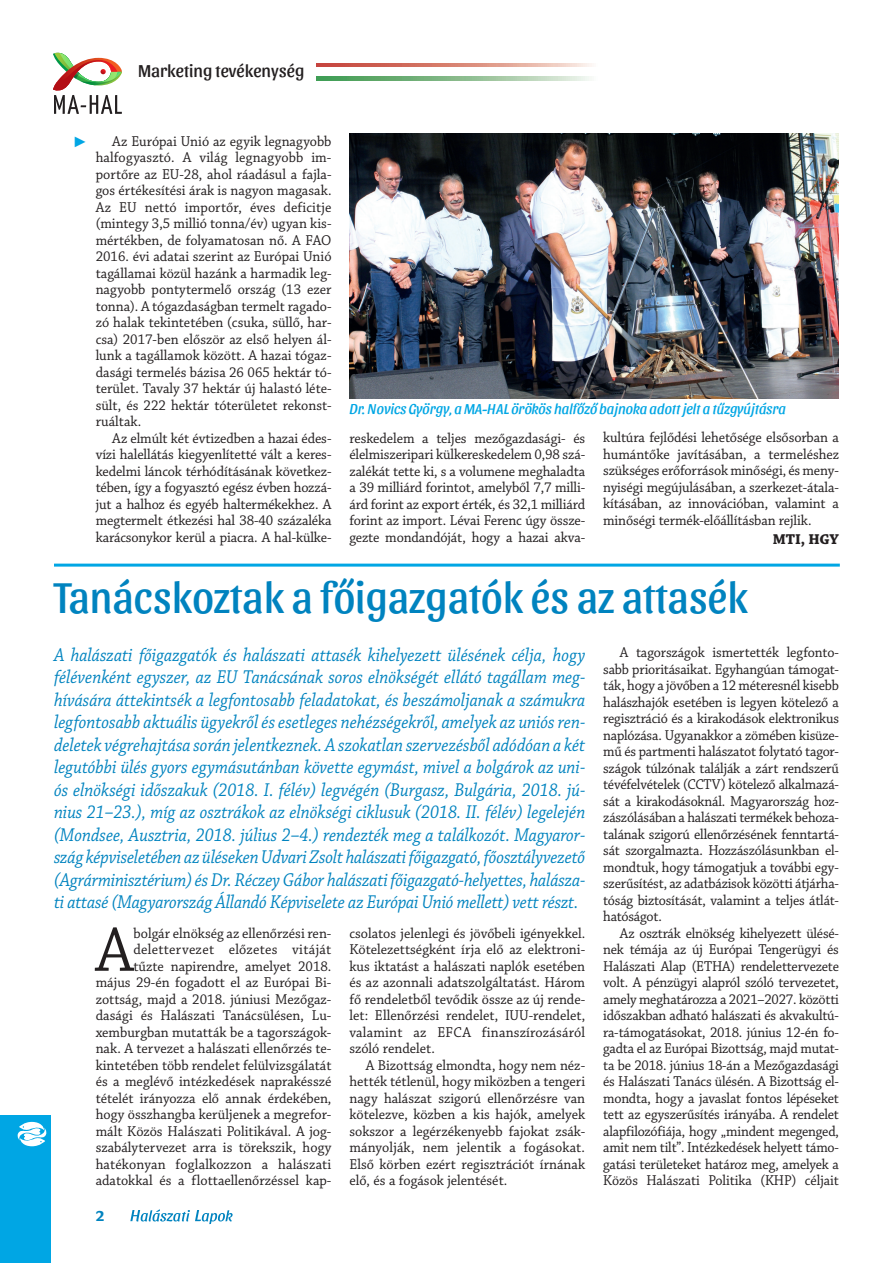
<style>
.page{position:relative;width:893px;height:1263px;background:#fff}
.page>*{position:absolute;margin:0;border:0;box-sizing:border-box;transform-origin:0 0}
.t1{font:65.7px "Chaparral Pro";color:#231f20;scale:.95 1}
.t2{font:45px "Sansita";color:#0083bf;scale:.95 1}
.t3{font:italic 19.5px/22.5px "Chaparral Pro";letter-spacing:-.01em;color:#0083bf;text-align:justify;scale:.9 1}
.t4{font:18px "Sansita";color:#231f20}
.t5{font:15px/16.5px "Chaparral Pro";color:#231f20;text-align:justify;scale:.95 1}
.t6{font:15px/16.5px "Chaparral Pro";color:#231f20;text-align:justify;scale:.94 1}
.t7{font:italic 15px "Sansita";color:#00a6e4;scale:.95 1}
.t8{font:700 15px "Chaparral Pro";letter-spacing:-.01em;color:#231f20}
.t9{font:700 15px "Sansita";color:#0083bf}
.t10{font:15px "Arial";color:#00a6e4}
</style>
<div class="page">
<svg style="left:53px;top:53px;width:69px;height:61px"></svg>
<svg style="left:316px;top:64px;width:276px;height:3px"></svg>
<svg style="left:316px;top:77px;width:273px;height:3px"></svg>
<svg style="left:130px;top:1209px;width:103px;height:15px"></svg>
<div style="left:0;top:1116px;width:50px;height:147px;background:#00a6e4"></div>
<svg style="left:18px;top:1122px;width:28px;height:24px"></svg>
<hr style="left:54px;top:564px;width:786px;height:3px;background:#00a6e4">
<img style="left:349px;top:134px;width:490px;height:265px">
<p class="t4" style="left:138px;top:60px;width:168px">Marketing tevékenység</p>
<p class="t10" style="left:73px;top:132px;width:16px">►</p>
<p class="t5" style="left:96px;top:133px;width:250px;text-indent:17px">Az Európai Unió az egyik legnagyobb halfogyasztó. A világ legnagyobb im&shy;portőre az EU-28, ahol ráadásul a fajla&shy;gos értékesítési árak is nagyon magasak.<br>Az EU nettó importőr, éves deficitje (mintegy 3,5 millió tonna/év) ugyan kis&shy;mértékben, de folyamatosan nő. A FAO 2016. évi adatai szerint az Európai Unió tagállamai közül hazánk a harmadik leg&shy;nagyobb pontytermelő ország (13 ezer tonna). A tógazdaságban termelt ragado&shy;zó halak tekintetében (csuka, süllő, har&shy;csa) 2017-ben először az első helyen ál&shy;lunk a tagállamok között. A hazai tógaz&shy;dasági termelés bázisa 26 065 hektár tó&shy;terület. Tavaly 37 hektár új halastó léte&shy;sült, és 222 hektár tóterületet rekonst&shy;ruáltak.</p>
<p class="t5" style="left:96px;top:430px;width:250px;text-indent:17px">Az elmúlt két évtizedben a hazai édes&shy;vízi halellátás kiegyenlítetté vált a keres&shy;kedelmi láncok térhódításának következ&shy;tében, így a fogyasztó egész évben hozzá&shy;jut a halhoz és egyéb haltermékekhez. A megtermelt étkezési hal 38-40 százaléka karácsonykor kerül a piacra. A hal-külke-</p>
<p class="t5" style="left:349px;top:430px;width:250px">reskedelem a teljes mezőgazdasági- és élelmiszeripari külkereskedelem 0,98 szá&shy;zalékát tette ki, s a volumene meghaladta a 39 milliárd forintot, amelyből 7,7 milli&shy;árd forint az export érték, és 32,1 milliárd forint az import. Lévai Ferenc úgy össze&shy;gezte mondandóját, hogy a hazai akva-</p>
<p class="t5" style="left:603px;top:430px;width:250px">kultúra fejlődési lehetősége elsősorban a humántőke javításában, a termeléshez szükséges erőforrások minőségi, és men - nyiségi megújulásában, a szerkezet-átala&shy;kításában, az innovációban, valamint a minőségi termék-előállításban rejlik.</p>
<p class="t7" style="left:349px;top:400px;width:461px">Dr. Novics György, a MA-HAL örökös halfőző bajnoka adott jelt a tűzgyújtásra</p>
<p class="t8" style="left:773px;top:530px;width:68px">MTI, hgy</p>
<h2 class="t2" style="left:54px;top:571px;width:732px">Tanácskoztak a főigazgatók és az attasék</h2>
<p class="t3" style="left:54px;top:644px;width:592px">A halászati főigazgatók és halászati attasék kihelyezett ülésének célja, hogy félévenként egyszer, az EU Tanácsának soros elnökségét ellátó tagállam meg&shy;hívására áttekintsék a legfontosabb feladatokat, és beszámoljanak a számukra legfontosabb aktuális ügyekről és esetleges nehézségekről, amelyek az uniós ren&shy;deletek végrehajtása során jelentkeznek. A szokatlan szervezésből adódóan a két legutóbbi ülés gyors egymásutánban követte egymást, mivel a bolgárok az uni&shy;ós elnökségi időszakuk (2018. I. félév) legvégén (Burgasz, Bulgária, 2018. jú&shy;nius 21–23.), míg az osztrákok az elnökségi ciklusuk (2018. II. félév) legelején (Mondsee, Ausztria, 2018. július 2–4.) rendezték meg a találkozót. Magyaror&shy;szág képviseletében az üléseken Udvari Zsolt halászati főigazgató, főosztályvezető (Agrárminisztérium) és Dr. Réczey Gábor halászati főigazgató-helyettes, halásza&shy;ti attasé (Magyarország Állandó Képviselete az Európai Unió mellett) vett részt.</p>
<p class="t6" style="left:603px;top:645px;width:252px;text-indent:17px">A tagországok ismertették legfonto&shy;sabb prioritásaikat. Egyhangúan támogat&shy;ták, hogy a jövőben a 12 méteresnél kisebb halászhajók esetében is legyen kötelező a regisztráció és a kirakodások elektronikus naplózása. Ugyanakkor a zömében kisüze&shy;mű és partmenti halászatot folytató tagor&shy;szágok túlzónak találják a zárt rendszerű tévéfelvételek (CCTV) kötelező alkalmazá&shy;sát a kirakodásoknál. Magyarország hoz&shy;zászólásában a halászati termékek behoza&shy;talának szigorú ellenőrzésének fenntartá&shy;sát szorgalmazta. Hozzászólásunkban el&shy;mondtuk, hogy támogatjuk a további egy&shy;szerűsítést, az adatbázisok közötti átjárha&shy;tóság biztosítását, valamint a teljes átlát&shy;hatóságot.</p>
<p class="t6" style="left:603px;top:925px;width:252px;text-indent:16px">Az osztrák elnökség kihelyezett ülésé&shy;nek témája az új Európai Tengerügyi és Halászati Alap (ETHA) rendelettervezete volt. A pénzügyi alapról szóló tervezetet, amely meghatározza a 2021–2027. közötti időszakban adható halászati és akvakultú&shy;ra-támogatásokat, 2018. június 12-én fo&shy;gadta el az Európai Bizottság, majd mutat&shy;ta be 2018. június 18-án a Mezőgazdasági és Halászati Tanács ülésén. A Bizottság el&shy;mondta, hogy a javaslat fontos lépéseket tett az egyszerűsítés irányába. A rendelet alapfilozófiája, hogy „mindent megenged, amit nem tilt”. Intézkedések helyett támo&shy;gatási területeket határoz meg, amelyek a Közös Halászati Politika (KHP) céljait</p>
<p class="t5" style="left:96px;top:925px;width:250px;text-align:right">bolgár elnökség az ellenőrzési ren&shy;delettervezet előzetes vitáját<br>tűzte napirendre, amelyet 2018. május 29-én fogadott el az Európai Bi&shy;zottság, majd a 2018. júniusi Mezőgaz&shy;dasági és Halászati Tanácsülésen, Lu&shy;xemburgban mutatták be a tagországok&shy;nak. A tervezet a halászati ellenőrzés te&shy;kintetében több rendelet felülvizsgálatát és a meglévő intézkedések naprakésszé tételét irányozza elő annak érdekében, hogy összhangba kerüljenek a megrefor&shy;mált Közös Halászati Politikával. A jog&shy;szabálytervezet arra is törekszik, hogy hatékonyan foglalkozzon a halászati adatokkal és a flottaellenőrzéssel kap-</p>
<p class="t5" style="left:349px;top:925px;width:250px">csolatos jelenlegi és jövőbeli igényekkel.<br>Kötelezettségként írja elő az elektroni&shy;kus iktatást a halászati naplók esetében és az azonnali adatszolgáltatást. Három fő rendeletből tevődik össze az új rende&shy;let: Ellenőrzési rendelet, IUU-rendelet, valamint az EFCA finanszírozásáról szóló rendelet.</p>
<h1 class="t1" style="left:96px;top:913px;width:41px">A</h1>
<p class="t5" style="left:349px;top:1057px;width:250px;text-indent:17px">A Bizottság elmondta, hogy nem néz&shy;hették tétlenül, hogy miközben a tengeri nagy halászat szigorú ellenőrzésre van kötelezve, közben a kis hajók, amelyek sokszor a legérzékenyebb fajokat zsák&shy;mányolják, nem jelentik a fogásokat.<br>Első körben ezért regisztrációt írnának elő, és a fogások jelentését.</p>
<p class="t9" style="left:96px;top:1207px;width:10px">2</p>
</div>
